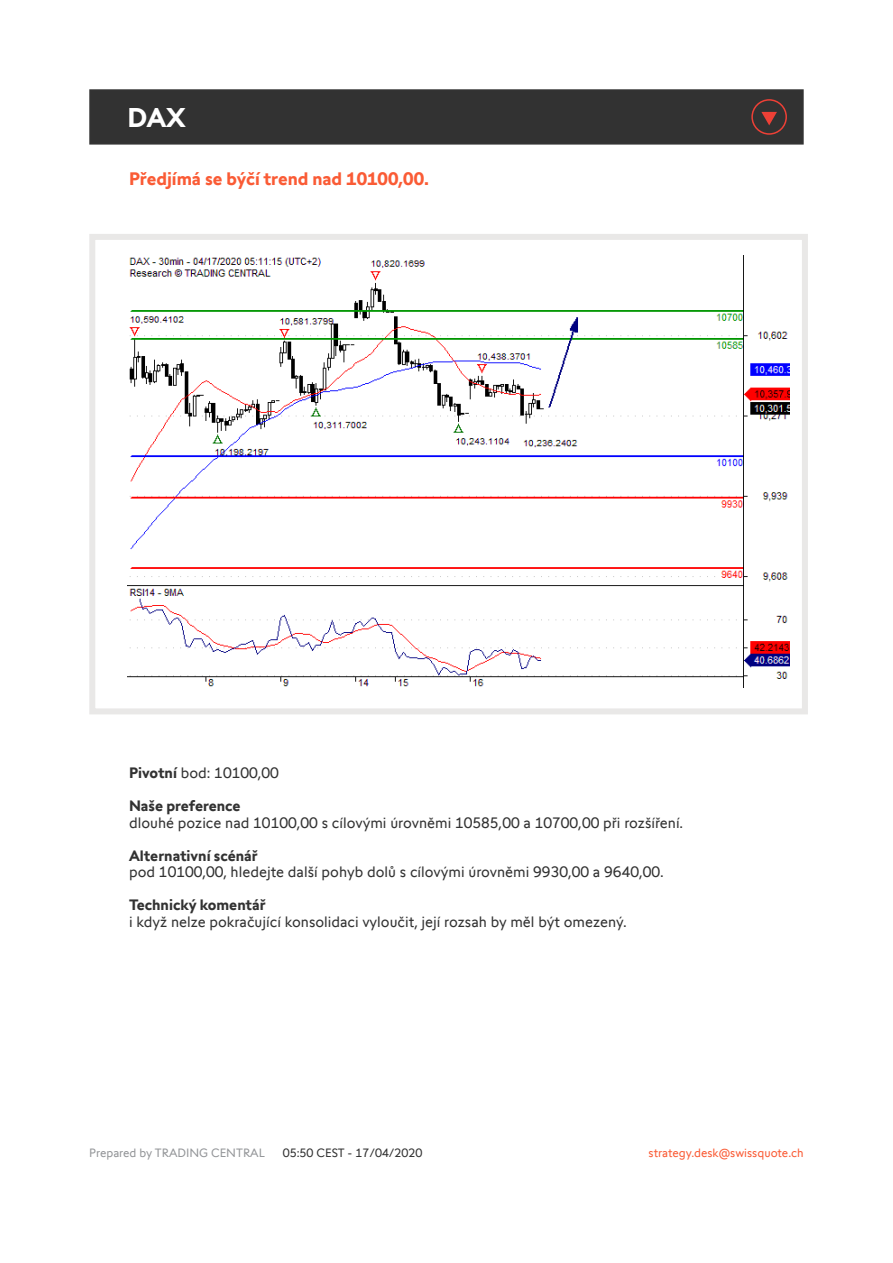
<style>
.page{position:relative;width:893px;height:1263px;background:#fff}
.page>*{position:absolute;margin:0;border:0;box-sizing:border-box;transform-origin:0 0}
.t1{font:700 27px "Swissquote CT";color:#fff}
.t2{font:700 18px "Swissquote CT";color:#fa5b35}
.t3{font:15px "Swissquote CT";color:#323232}
.t4{font:700 15px "Swissquote CT";color:#323232}
.t5{font:12px "Swissquote CT";color:#fa5b35}
.t6{font:12px "Swissquote CT";color:#939598}
.t7{font:12px "Swissquote CT";color:#323232}
.s1{font-weight:700}
</style>
<div class="page">
<div style="left:89px;top:234px;width:719px;height:480px;border:6px solid #e9e8e7"></div>
<div style="left:89px;top:89px;width:715px;height:56px;background:#323232;border:2px solid #323232"></div>
<img style="left:128px;top:255px;width:661px;height:432px">
<svg style="left:751px;top:99px;width:36px;height:36px"></svg>
<h1 class="t1" style="left:128px;top:101px;width:60px">DAX</h1>
<p class="t2" style="left:129px;top:168px;width:301px">Předjímá se býčí trend nad 10100,00.</p>
<p class="t3" style="left:129px;top:764px;width:151px"><span class="s1">Pivotní</span> bod: 10100,00</p>
<p class="t4" style="left:129px;top:797px;width:113px">Naše preference</p>
<p class="t3" style="left:129px;top:814px;width:556px">dlouhé pozice nad 10100,00 s cílovými úrovněmi 10585,00 a 10700,00 při rozšíření.</p>
<p class="t4" style="left:129px;top:846px;width:130px">Alternativní scénář</p>
<p class="t3" style="left:129px;top:863px;width:536px">pod 10100,00, hledejte další pohyb dolů s cílovými úrovněmi 9930,00 a 9640,00.</p>
<p class="t4" style="left:129px;top:896px;width:138px">Technický komentář</p>
<p class="t3" style="left:129px;top:913px;width:499px">i když nelze pokračující konsolidaci vyloučit, její rozsah by měl být omezený.</p>
<p class="t6" style="left:89px;top:1145px;width:177px">Prepared by TRADING CENTRAL</p>
<p class="t7" style="left:283px;top:1145px;width:141px">05:50 CEST - 17/04/2020</p>
<p class="t5" style="left:649px;top:1145px;width:157px">strategy.desk@swissquote.ch</p>
</div>
